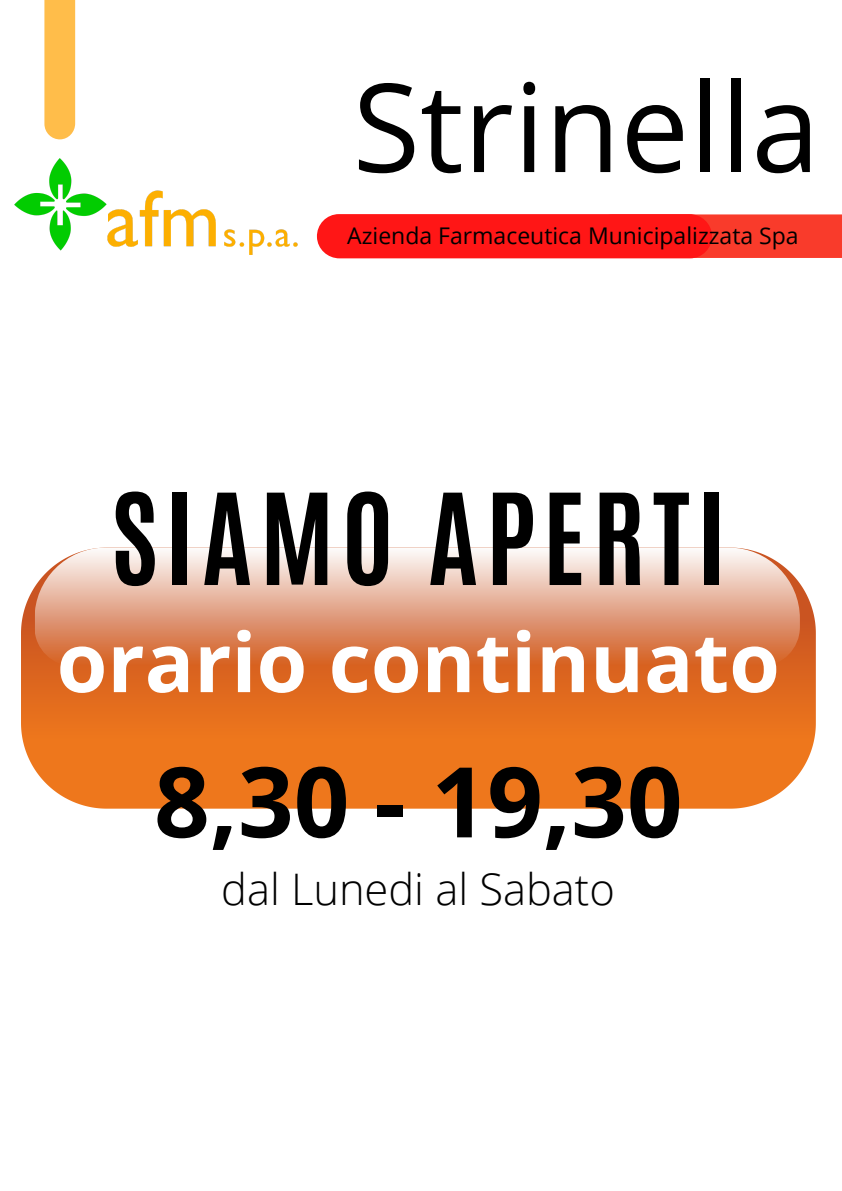
<style>
.page{position:relative;width:842px;height:1191px;background:#fff}
.page>*{position:absolute;margin:0;border:0;box-sizing:border-box;transform-origin:0 0}
.t1{font:123px "Open Sans";color:#000}
.t2{font:700 107.4px "Antonio";letter-spacing:.07em;color:#000}
.t3{font:700 97.6px "Open Sans";color:#000}
.t4{font:700 82px "Open Sans";color:#fff}
.t5{font:300 43.5px "Open Sans";color:#000}
.t6{font:23px "Open Sans";color:#000}
</style>
<div class="page">
<div style="left:44px;top:0;width:31px;height:140px;background:#ffbd4a"></div>
<img style="left:14px;top:158px;width:284px;height:96px">
<svg style="left:317px;top:214px;width:525px;height:44px"></svg>
<svg style="left:21px;top:584px;width:795px;height:224px;fill:#ed761c"></svg>
<svg style="left:35px;top:547px;width:765px;height:119px"></svg>
<p class="t1" style="left:353px;top:41px;width:469px">Strinella</p>
<p class="t6" style="left:347px;top:219px;width:453px">Azienda Farmaceutica Municipalizzata Spa</p>
<p class="t2" style="left:111px;top:462px;width:617px">SIAMO APERTI</p>
<p class="t4" style="left:57px;top:604px;width:725px">orario continuato</p>
<p class="t3" style="left:154px;top:733px;width:530px">8,30 - 19,30</p>
<p class="t5" style="left:221px;top:858px;width:395px">dal Lunedi al Sabato</p>
</div>
